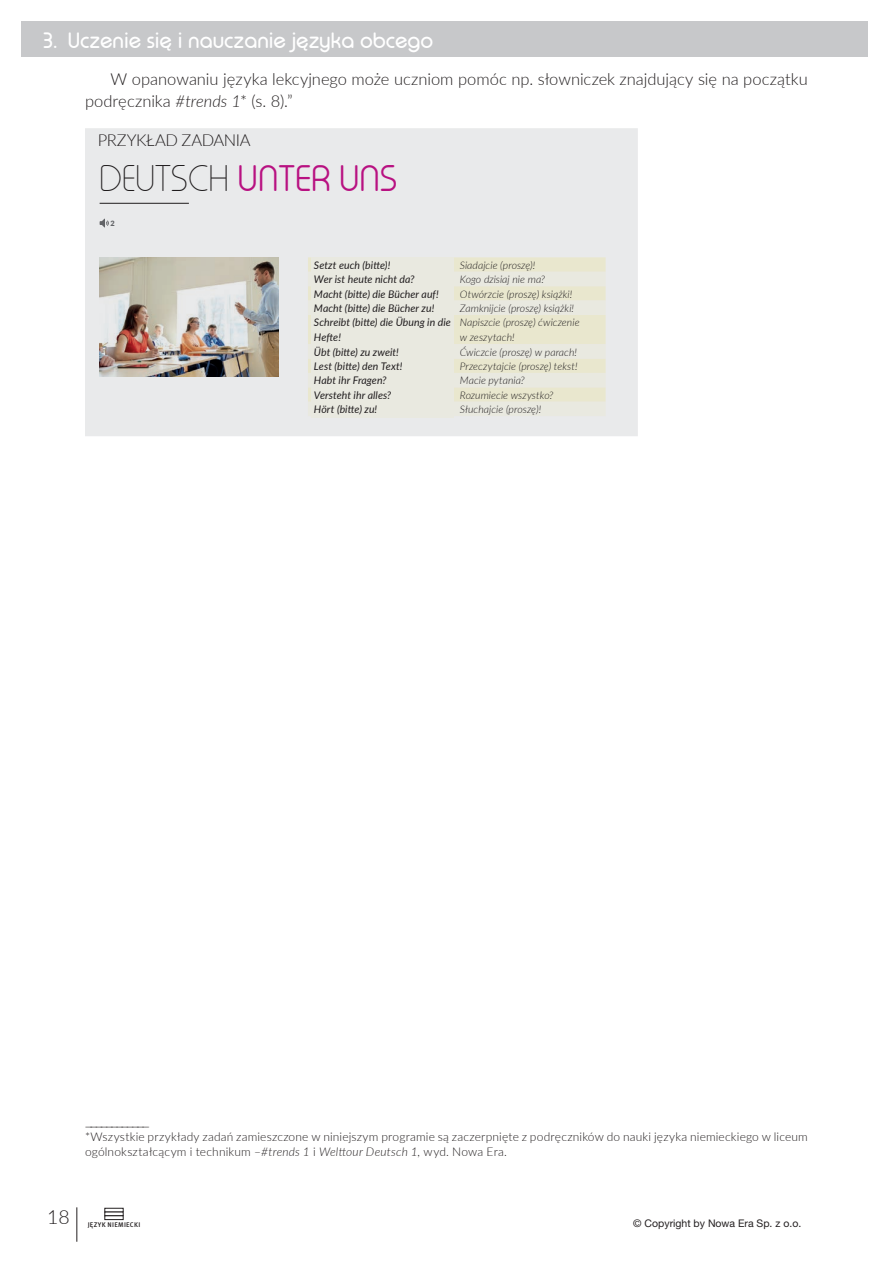
<style>
.page{position:relative;width:893px;height:1263px;background:#fff}
.page>*{position:absolute;margin:0;border:0;box-sizing:border-box;transform-origin:0 0}
.t1{font:300 36.75px "Typo Round";color:#ca138c}
.t2{font:21.3px "Typo Round";letter-spacing:-.005em;color:#fff}
.t3{font:300 19.5px "Lato";color:#231f20}
.t4{font:300 16.5px/21.5px "Lato";color:#231f20}
.t5{font:300 16.5px "Lato";letter-spacing:-.025em;color:#231f20}
.t6{font:300 12px/15.6px "Lato";letter-spacing:.015em;color:#231f20}
.t7{font:italic 300 10.5px/14.7px "Lato";letter-spacing:.005em;color:#231f20}
.t8{font:italic 10.5px/14.7px "Lato";letter-spacing:.005em;color:#231f20}
.t9{font:10.5px "Helvetica Neue LT Pro";color:#231f20}
.t10{font:900 7.35px "Lato";color:#6c6d70}
.t11{font:500 6.75px "Meta Pro";letter-spacing:.045em;color:#231f20}
.s1{font-style:italic}
.s2{font-weight:100;color:#231f20}
</style>
<div class="page">
<div style="left:21px;top:21px;width:846px;height:35px;background:#c7c8ca"></div>
<hr style="left:77px;top:1207px;width:1px;height:35px;background:#231f20">
<div style="left:105px;top:1208px;width:18px;height:4px;border:1px solid #231f20"></div>
<div style="left:105px;top:1215px;width:18px;height:5px;border:1px solid #231f20"></div>
<div style="left:85px;top:128px;width:553px;height:308px;background:#e9eaeb"></div>
<hr style="left:100px;top:203px;width:89px;height:1px;background:#231f20">
<svg style="left:100px;top:219px;width:9px;height:8px"></svg>
<svg style="left:308px;top:257px;width:298px;height:159px;background:#e9e7d6"></svg>
<div style="left:311px;top:257px;width:143px;height:17px;background:#e9e9e0"></div>
<div style="left:311px;top:272px;width:143px;height:16px;background:#e9e9e0"></div>
<div style="left:311px;top:286px;width:143px;height:17px;background:#e9e9e0"></div>
<div style="left:311px;top:301px;width:143px;height:16px;background:#e9e9e0"></div>
<div style="left:311px;top:315px;width:143px;height:31px;background:#e9e9e0"></div>
<div style="left:311px;top:344px;width:143px;height:17px;background:#e9e9e0"></div>
<div style="left:311px;top:358px;width:143px;height:17px;background:#e9e9e0"></div>
<div style="left:311px;top:373px;width:143px;height:16px;background:#e9e9e0"></div>
<div style="left:311px;top:387px;width:143px;height:17px;background:#e9e9e0"></div>
<div style="left:311px;top:402px;width:143px;height:16px;background:#e9e9e0"></div>
<img style="left:100px;top:257px;width:178px;height:119px">
<h2 class="t2" style="left:43px;top:28px;width:392px">3. Uczenie się i nauczanie języka obcego</h2>
<h3 class="t4" style="left:85px;top:68px;width:724px;text-indent:26px">W opanowaniu języka lekcyjnego może uczniom pomóc np. słowniczek znajdujący się na początku podręcznika <span class="s1">#trends 1</span>* (s. 8).”</h3>
<h3 class="t5" style="left:98px;top:128px;width:154px">PRZYKŁAD ZADANIA</h3>
<h1 class="t1" style="left:100px;top:158px;width:299px"><span class="s2">DEUTSCH</span> UNTER UNS</h1>
<p class="t10" style="left:111px;top:217px;width:6px">2</p>
<p class="t8" style="left:314px;top:257px;width:78px">Setzt euch (bitte)!</p>
<p class="t7" style="left:460px;top:257px;width:77px">Siadajcie (proszę)!</p>
<p class="t8" style="left:314px;top:272px;width:102px">Wer ist heute nicht da?</p>
<p class="t7" style="left:460px;top:272px;width:87px">Kogo dzisiaj nie ma?</p>
<p class="t8" style="left:314px;top:286px;width:126px">Macht (bitte) die Bücher auf!</p>
<p class="t7" style="left:460px;top:286px;width:114px">Otwórzcie (proszę) książki!</p>
<p class="t8" style="left:314px;top:300px;width:122px">Macht (bitte) die Bücher zu!</p>
<p class="t7" style="left:460px;top:300px;width:116px">Zamknijcie (proszę) książki!</p>
<p class="t8" style="left:314px;top:315px;width:138px">Schreibt (bitte) die Übung in die<br>Hefte!</p>
<p class="t7" style="left:460px;top:315px;width:121px">Napiszcie (proszę) ćwiczenie w zeszytach!</p>
<p class="t8" style="left:314px;top:344px;width:86px">Übt (bitte) zu zweit!</p>
<p class="t7" style="left:460px;top:344px;width:119px">Ćwiczcie (proszę) w parach!</p>
<p class="t8" style="left:314px;top:358px;width:90px">Lest (bitte) den Text!</p>
<p class="t7" style="left:460px;top:358px;width:119px">Przeczytajcie (proszę) tekst!</p>
<p class="t8" style="left:314px;top:373px;width:74px">Habt ihr Fragen?</p>
<p class="t7" style="left:460px;top:373px;width:67px">Macie pytania?</p>
<p class="t8" style="left:314px;top:387px;width:79px">Versteht ihr alles?</p>
<p class="t7" style="left:460px;top:387px;width:95px">Rozumiecie wszystko?</p>
<p class="t8" style="left:314px;top:402px;width:65px">Hört (bitte) zu!</p>
<p class="t7" style="left:460px;top:402px;width:83px">Słuchajcie (proszę)!</p>
<h3 class="t4" style="left:85px;top:1108px;width:66px">____________</h3>
<p class="t6" style="left:85px;top:1128px;width:724px">*Wszystkie przykłady zadań zamieszczone w niniejszym programie są zaczerpnięte z podręczników do nauki języka niemieckiego w liceum ogólnokształcącym i technikum –<span class="s1">#trends 1</span> i <span class="s1">Welttour Deutsch 1,</span> wyd. Nowa Era.</p>
<h3 class="t3" style="left:47px;top:1203px;width:24px">18</h3>
<p class="t11" style="left:88px;top:1220px;width:54px">JĘZYK NIEMIECKI</p>
<p class="t9" style="left:633px;top:1217px;width:170px">© Copyright by Nowa Era Sp. z o.o.</p>
</div>
